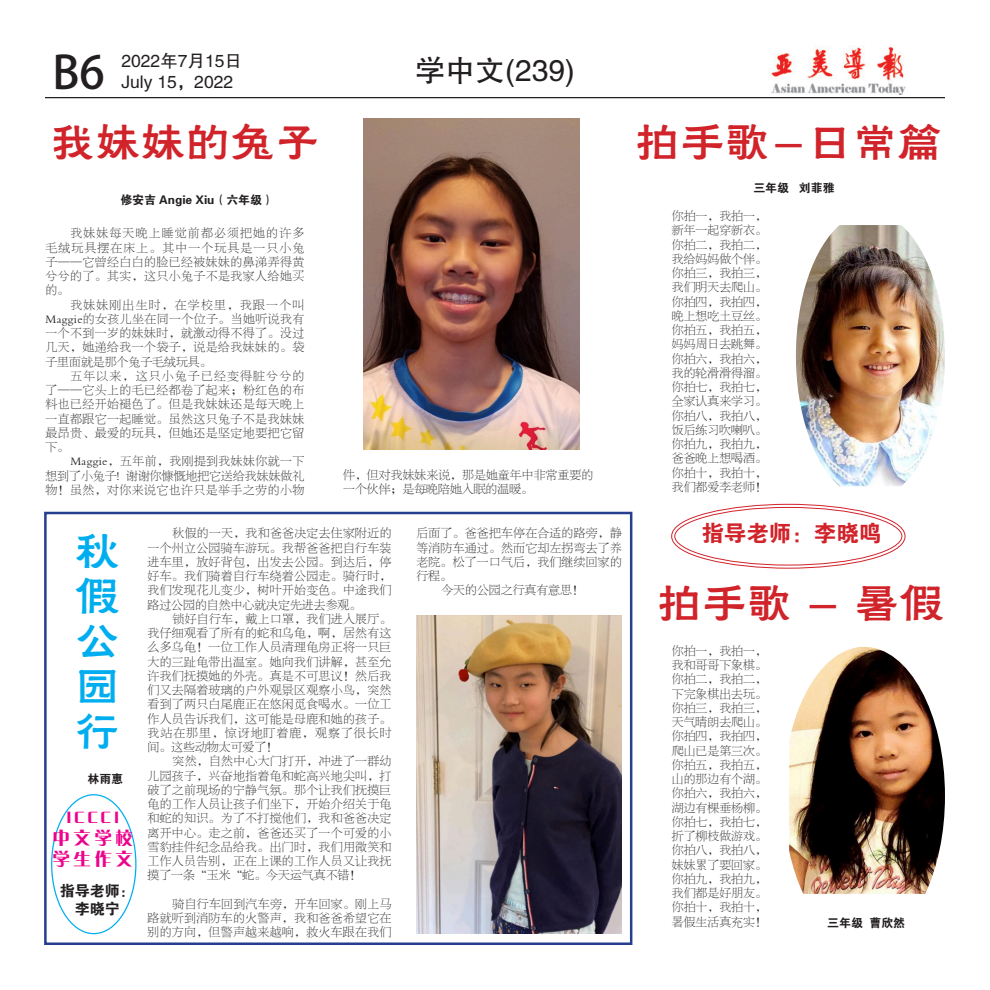
<style>
.page{position:relative;width:990px;height:990px;background:#fff}
.page>*{position:absolute;margin:0;border:0;box-sizing:border-box;transform-origin:0 0}
.t1{font:45px "FZHLJW GB1 0";color:#d1232a}
.t2{font:45px/45px "FZHLJW GB1 0";color:#00aeef;text-align:justify}
.t3{font:45px "Adobe Heiti Std";color:#231f20}
.t4{font:30px "FZHTJW GB1 0";color:#231f20}
.t5{font:22.5px "FZDHTJW GB1 0";color:#d1232a}
.t6{font:17.5px "FZHTFW GB1 0";color:#231f20}
.t7{font:17.5px/21px "FZCQJW GB1 0";letter-spacing:.2em;color:#ed028c}
.t8{font:15px/18px "FZDHTJW GB1 0";color:#231f20;text-align:center}
.t9{font:11.88px/14.2px "FZBSJW GB1 0";letter-spacing:.005em;color:#231f20;text-align:justify}
.t10{font:11.88px "FZDHTJW GB1 0";color:#231f20}
</style>
<div class="page">
<hr style="left:45px;top:97px;width:900px;height:1px;background:#231f20">
<img style="left:771px;top:46px;width:135px;height:48px">
<img style="left:363px;top:118px;width:217px;height:331px">
<img style="left:416px;top:615px;width:206px;height:319px">
<img style="left:796px;top:225px;width:149px;height:261px">
<img style="left:789px;top:647px;width:156px;height:247px">
<div style="left:44px;top:512px;width:588px;height:433px;border:2px solid #253f8e"></div>
<p class="t6" style="left:121px;top:51px;width:122px">2022年7月15日</p>
<p class="t6" style="left:121px;top:72px;width:113px">July 15，2022</p>
<p class="t3" style="left:53px;top:46px;width:54px">B6</p>
<p class="t4" style="left:415px;top:54px;width:161px">学中文(239)</p>
<p class="t1" style="left:50px;top:118px;width:271px">我妹妹的兔子</p>
<p class="t10" style="left:120px;top:193px;width:155px">修安吉 Angie Xiu（六年级）</p>
<p class="t9" style="left:45px;top:227px;width:260px;text-indent:25px">我妹妹每天晚上睡觉前都必须把她的许多毛绒玩具摆在床上。其中一个玩具是一只小兔子——它曾经白白的脸已经被妹妹的鼻涕弄得黄兮兮的了。其实，这只小兔子不是我家人给她买的。</p>
<p class="t9" style="left:45px;top:298px;width:260px;text-indent:25px">我妹妹刚出生时，在学校里，我跟一个叫Maggie的女孩儿坐在同一个位子。当她听说我有一个不到一岁的妹妹时，就激动得不得了。没过几天，她递给我一个袋子，说是给我妹妹的。袋子里面就是那个兔子毛绒玩具。</p>
<p class="t9" style="left:45px;top:369px;width:260px;text-indent:25px">五年以来，这只小兔子已经变得脏兮兮的了——它头上的毛已经都卷了起来；粉红色的布料也已经开始褪色了。但是我妹妹还是每天晚上一直都跟它一起睡觉。虽然这只兔子不是我妹妹最昂贵、最爱的玩具，但她还是坚定地要把它留下。</p>
<p class="t9" style="left:45px;top:455px;width:260px;text-indent:25px">Maggie，五年前，我刚提到我妹妹你就一下想到了小兔子! 谢谢你慷慨地把它送给我妹妹做礼物！虽然，对你来说它也许只是举手之劳的小物</p>
<p class="t9" style="left:343px;top:468px;width:252px">件，但对我妹妹来说，那是她童年中非常重要的一个伙伴；是每晚陪她入眠的温暖。</p>
<p class="t1" style="left:635px;top:118px;width:309px">拍手歌-日常篇</p>
<p class="t10" style="left:753px;top:182px;width:83px">三年级 刘菲雅</p>
<p class="t9" style="left:672px;top:209px;width:96px">你拍一，我拍一，</p>
<p class="t9" style="left:672px;top:224px;width:96px">新年一起穿新衣。</p>
<p class="t9" style="left:672px;top:238px;width:96px">你拍二，我拍二，</p>
<p class="t9" style="left:672px;top:252px;width:96px">我给妈妈做个伴。</p>
<p class="t9" style="left:672px;top:266px;width:96px">你拍三，我拍三，</p>
<p class="t9" style="left:672px;top:281px;width:96px">我们明天去爬山。</p>
<p class="t9" style="left:672px;top:295px;width:96px">你拍四，我拍四，</p>
<p class="t9" style="left:672px;top:309px;width:96px">晚上想吃土豆丝。</p>
<p class="t9" style="left:672px;top:323px;width:96px">你拍五，我拍五，</p>
<p class="t9" style="left:672px;top:338px;width:96px">妈妈周日去跳舞。</p>
<p class="t9" style="left:672px;top:352px;width:96px">你拍六，我拍六，</p>
<p class="t9" style="left:672px;top:366px;width:96px">我的轮滑滑得溜。</p>
<p class="t9" style="left:672px;top:380px;width:96px">你拍七，我拍七，</p>
<p class="t9" style="left:672px;top:395px;width:96px">全家认真来学习。</p>
<p class="t9" style="left:672px;top:409px;width:96px">你拍八，我拍八，</p>
<p class="t9" style="left:672px;top:423px;width:96px">饭后练习吹喇叭。</p>
<p class="t9" style="left:672px;top:437px;width:96px">你拍九，我拍九，</p>
<p class="t9" style="left:672px;top:452px;width:96px">爸爸晚上想喝酒。</p>
<p class="t9" style="left:672px;top:466px;width:96px">你拍十，我拍十，</p>
<p class="t9" style="left:672px;top:480px;width:96px">我们都爱李老师！</p>
<p class="t2" style="left:75px;top:530px;width:47px">秋假公园行</p>
<p class="t10" style="left:88px;top:772px;width:37px">林雨惠</p>
<p class="t7" style="left:66px;top:807px;width:54px">ICCCI</p>
<p class="t7" style="left:53px;top:828px;width:82px">中文学校学生作文</p>
<p class="t8" style="left:60px;top:882px;width:76px">指导老师：李晓宁</p>
<p class="t9" style="left:148px;top:527px;width:245px;text-indent:25px">秋假的一天，我和爸爸决定去住家附近的一个州立公园骑车游玩。我帮爸爸把自行车装进车里，放好背包，出发去公园。到达后，停好车。我们骑着自行车绕着公园走。骑行时，我们发现花儿变少，树叶开始变色。中途我们路过公园的自然中心就决定先进去参观。</p>
<p class="t9" style="left:148px;top:612px;width:246px;text-indent:25px">锁好自行车，戴上口罩，我们进入展厅。我仔细观看了所有的蛇和乌龟，啊，居然有这么多乌龟！一位工作人员清理龟房正将一只巨大的三趾龟带出温室。她向我们讲解，甚至允许我们抚摸她的外壳。真是不可思议！然后我们又去隔着玻璃的户外观景区观察小鸟，突然看到了两只白尾鹿正在悠闲觅食喝水。一位工作人员告诉我们，这可能是母鹿和她的孩子。我站在那里，惊讶地盯着鹿，观察了很长时间。这些动物太可爱了！</p>
<p class="t9" style="left:148px;top:755px;width:245px;text-indent:25px">突然，自然中心大门打开，冲进了一群幼儿园孩子，兴奋地指着龟和蛇高兴地尖叫，打破了之前现场的宁静气氛。那个让我们抚摸巨龟的工作人员让孩子们坐下，开始介绍关于龟和蛇的知识。为了不打搅他们，我和爸爸决定离开中心。走之前，爸爸还买了一个可爱的小雪豹挂件纪念品给我。出门时，我们用微笑和工作人员告别，正在上课的工作人员又让我抚摸了一条“玉米“蛇。今天运气真不错！</p>
<p class="t9" style="left:148px;top:897px;width:245px;text-indent:25px">骑自行车回到汽车旁，开车回家。刚上马路就听到消防车的火警声，我和爸爸希望它在别的方向，但警声越来越响，救火车跟在我们</p>
<p class="t5" style="left:701px;top:521px;width:181px">指导老师：李晓鸣</p>
<p class="t9" style="left:416px;top:527px;width:207px">后面了。爸爸把车停在合适的路旁，静等消防车通过。然而它却左拐弯去了养老院。松了一口气后，我们继续回家的行程。</p>
<p class="t9" style="left:441px;top:584px;width:144px">今天的公园之行真有意思！</p>
<p class="t1" style="left:657px;top:579px;width:289px">拍手歌 - 暑假</p>
<p class="t9" style="left:672px;top:644px;width:96px">你拍一，我拍一，</p>
<p class="t9" style="left:672px;top:658px;width:96px">我和哥哥下象棋。</p>
<p class="t9" style="left:672px;top:672px;width:96px">你拍二，我拍二，</p>
<p class="t9" style="left:672px;top:687px;width:96px">下完象棋出去玩。</p>
<p class="t9" style="left:672px;top:701px;width:96px">你拍三，我拍三，</p>
<p class="t9" style="left:672px;top:715px;width:96px">天气晴朗去爬山。</p>
<p class="t9" style="left:672px;top:729px;width:96px">你拍四，我拍四，</p>
<p class="t9" style="left:672px;top:744px;width:96px">爬山已是第三次。</p>
<p class="t9" style="left:672px;top:758px;width:96px">你拍五，我拍五，</p>
<p class="t9" style="left:672px;top:772px;width:96px">山的那边有个湖。</p>
<p class="t9" style="left:672px;top:786px;width:96px">你拍六，我拍六，</p>
<p class="t9" style="left:672px;top:801px;width:96px">湖边有棵垂杨柳。</p>
<p class="t9" style="left:672px;top:815px;width:96px">你拍七，我拍七，</p>
<p class="t9" style="left:672px;top:829px;width:96px">折了柳枝做游戏。</p>
<p class="t9" style="left:672px;top:843px;width:96px">你拍八，我拍八，</p>
<p class="t9" style="left:672px;top:858px;width:96px">妹妹累了要回家。</p>
<p class="t9" style="left:672px;top:872px;width:96px">你拍九，我拍九，</p>
<p class="t9" style="left:672px;top:886px;width:96px">我们都是好朋友。</p>
<p class="t9" style="left:672px;top:900px;width:96px">你拍十，我拍十，</p>
<p class="t9" style="left:672px;top:915px;width:96px">暑假生活真充实！</p>
<p class="t10" style="left:827px;top:916px;width:79px">三年级 曹欣然</p>
</div>
